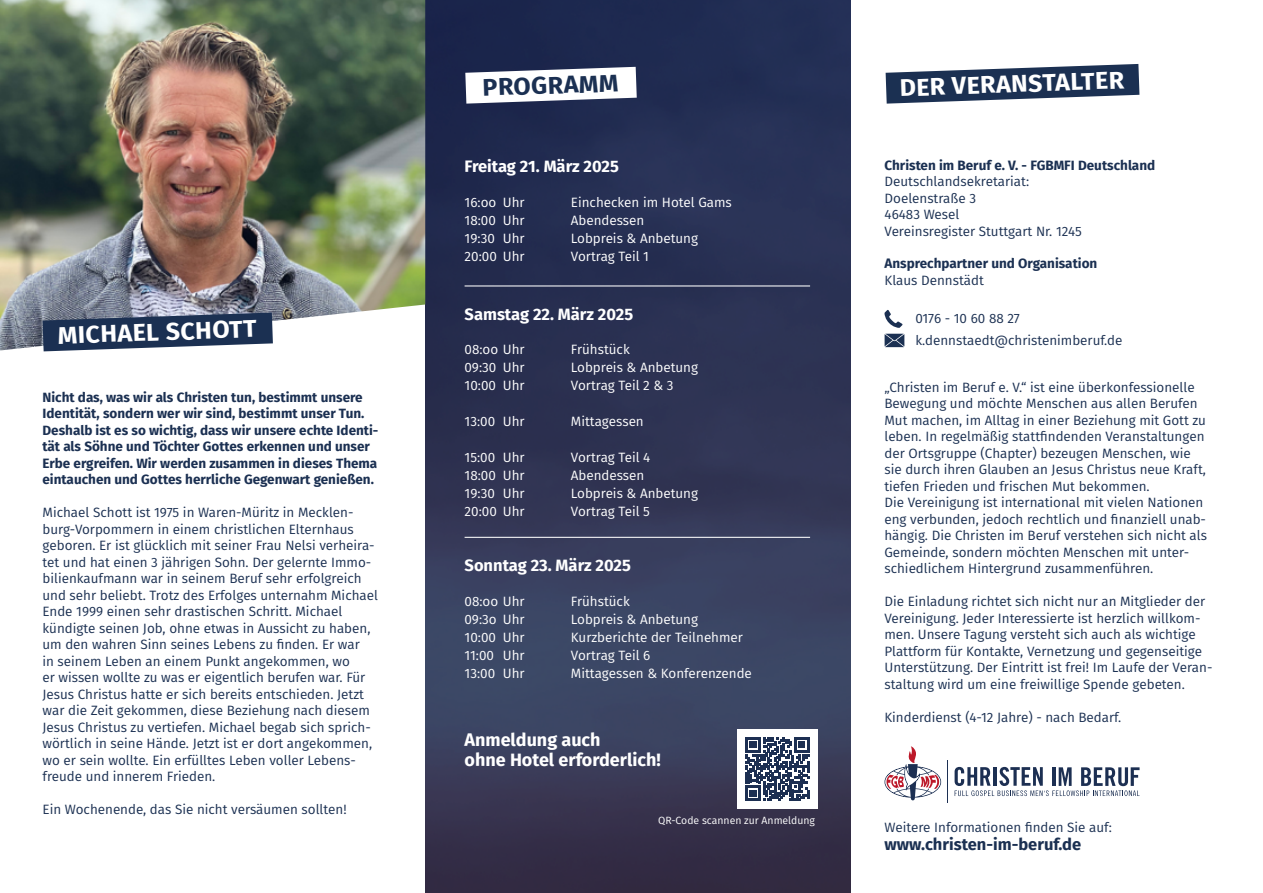
<style>
.page{position:relative;width:1263px;height:893px;background:#fff}
.page>*{position:absolute;margin:0;border:0;box-sizing:border-box;transform-origin:0 0}
.t1{font:700 24.3px "Fira Sans";color:#fff}
.t2{font:700 24.3px "Fira Sans";color:#1b3052}
.t3{font:700 18px/19.6px "Fira Sans";color:#fff}
.t4{font:700 16.5px "Fira Sans";color:#fff}
.t5{font:700 16.5px "Fira Sans";color:#1b3052}
.t6{font:13.5px/16.5px "Fira Sans";color:#1b3052}
.t7{font:13.5px "Fira Sans";color:#fff}
.t8{font:700 13.5px/16.5px "Fira Sans";color:#1b3052}
.t9{font:10.5px "Fira Sans";color:#fff}
</style>
<div class="page">
<svg style="left:425px;top:0;width:425px;height:893px;background:#2e3555"></svg>
<svg style="left:954px;top:767px;width:185px;height:29px"></svg>
<hr style="left:947px;top:760px;width:1px;height:43px;background:#1c2f52">
<svg style="left:884px;top:746px;width:57px;height:54px"></svg>
<img style="left:0;top:0;width:425px;height:350px">
<svg style="left:43px;top:313px;width:230px;height:38px;background:#3b4c69"></svg>
<svg style="left:886px;top:64px;width:253px;height:40px"></svg>
<svg style="left:465px;top:67px;width:172px;height:37px"></svg>
<hr style="left:465px;top:285px;width:345px;height:1px;background:#fff">
<hr style="left:465px;top:537px;width:345px;height:1px;background:#fff">
<svg style="left:884px;top:334px;width:20px;height:13px"></svg>
<svg style="left:884px;top:310px;width:18px;height:18px"></svg>
<div style="left:737px;top:729px;width:80px;height:80px;background:#fff"></div>
<svg style="left:745px;top:737px;width:64px;height:64px"></svg>
<h1 class="t1" style="left:57px;top:315px;width:200px;rotate:-2deg">MICHAEL SCHOTT</h1>
<p class="t8" style="left:43px;top:388px;width:337px">Nicht das, was wir als Christen tun, bestimmt unsere Identität, sondern wer wir sind, bestimmt unser Tun.<br>Deshalb ist es so wichtig, dass wir unsere echte Identi&shy;tät als Söhne und Töchter Gottes erkennen und unser Erbe ergreifen. Wir werden zusammen in dieses Thema eintauchen und Gottes herrliche Gegenwart genießen.</p>
<p class="t6" style="left:43px;top:504px;width:337px">Michael Schott ist 1975 in Waren-Müritz in Mecklen&shy;burg-Vorpommern in einem christlichen Elternhaus geboren. Er ist glücklich mit seiner Frau Nelsi verheira&shy;tet und hat einen 3 jährigen Sohn. Der gelernte Immo&shy;bilienkaufmann war in seinem Beruf sehr erfolgreich und sehr beliebt. Trotz des Erfolges unternahm Michael Ende 1999 einen sehr drastischen Schritt. Michael kündigte seinen Job, ohne etwas in Aussicht zu haben, um den wahren Sinn seines Lebens zu finden. Er war<br>in seinem Leben an einem Punkt angekommen, wo<br>er wissen wollte zu was er eigentlich berufen war. Für Jesus Christus hatte er sich bereits entschieden. Jetzt war die Zeit gekommen, diese Beziehung nach diesem Jesus Christus zu vertiefen. Michael begab sich sprich&shy;wörtlich in seine Hände. Jetzt ist er dort angekommen, wo er sein wollte. Ein erfülltes Leben voller Lebens&shy;freude und innerem Frieden.</p>
<p class="t6" style="left:43px;top:801px;width:306px">Ein Wochenende, das Sie nicht versäumen sollten!</p>
<h1 class="t2" style="left:482px;top:67px;width:137px;rotate:-2deg">PROGRAMM</h1>
<h1 class="t1" style="left:899px;top:67px;width:226px;rotate:-2deg">DER VERANSTALTER</h1>
<p class="t4" style="left:465px;top:153px;width:156px">Freitag 21. März 2025</p>
<p class="t7" style="left:465px;top:192px;width:62px">16:oo Uhr</p>
<p class="t7" style="left:571px;top:192px;width:162px">Einchecken im Hotel Gams</p>
<p class="t7" style="left:465px;top:210px;width:62px">18:00 Uhr</p>
<p class="t7" style="left:571px;top:210px;width:75px">Abendessen</p>
<p class="t7" style="left:465px;top:228px;width:62px">19:30 Uhr</p>
<p class="t7" style="left:571px;top:228px;width:129px">Lobpreis &amp; Anbetung</p>
<p class="t7" style="left:465px;top:246px;width:62px">20:00 Uhr</p>
<p class="t7" style="left:571px;top:246px;width:80px">Vortrag Teil 1</p>
<p class="t4" style="left:465px;top:300px;width:170px">Samstag 22. März 2025</p>
<p class="t7" style="left:465px;top:340px;width:62px">08:oo Uhr</p>
<p class="t7" style="left:571px;top:340px;width:60px">Frühstück</p>
<p class="t7" style="left:465px;top:358px;width:62px">09:30 Uhr</p>
<p class="t7" style="left:571px;top:358px;width:129px">Lobpreis &amp; Anbetung</p>
<p class="t7" style="left:465px;top:376px;width:62px">10:00 Uhr</p>
<p class="t7" style="left:571px;top:376px;width:104px">Vortrag Teil 2 &amp; 3</p>
<p class="t7" style="left:465px;top:412px;width:62px">13:00 Uhr</p>
<p class="t7" style="left:571px;top:412px;width:74px">Mittagessen</p>
<p class="t7" style="left:465px;top:448px;width:62px">15:00 Uhr</p>
<p class="t7" style="left:571px;top:448px;width:81px">Vortrag Teil 4</p>
<p class="t7" style="left:465px;top:466px;width:62px">18:00 Uhr</p>
<p class="t7" style="left:571px;top:466px;width:75px">Abendessen</p>
<p class="t7" style="left:465px;top:484px;width:62px">19:30 Uhr</p>
<p class="t7" style="left:571px;top:484px;width:129px">Lobpreis &amp; Anbetung</p>
<p class="t7" style="left:465px;top:502px;width:62px">20:00 Uhr</p>
<p class="t7" style="left:571px;top:502px;width:81px">Vortrag Teil 5</p>
<p class="t4" style="left:465px;top:552px;width:168px">Sonntag 23. März 2025</p>
<p class="t7" style="left:465px;top:591px;width:62px">08:oo Uhr</p>
<p class="t7" style="left:571px;top:591px;width:60px">Frühstück</p>
<p class="t7" style="left:465px;top:609px;width:62px">09:3o Uhr</p>
<p class="t7" style="left:571px;top:609px;width:129px">Lobpreis &amp; Anbetung</p>
<p class="t7" style="left:465px;top:627px;width:62px">10:00 Uhr</p>
<p class="t7" style="left:571px;top:627px;width:174px">Kurzberichte der Teilnehmer</p>
<p class="t7" style="left:465px;top:645px;width:62px">11:00 Uhr</p>
<p class="t7" style="left:571px;top:645px;width:81px">Vortrag Teil 6</p>
<p class="t7" style="left:465px;top:663px;width:62px">13:00 Uhr</p>
<p class="t7" style="left:571px;top:663px;width:183px">Mittagessen &amp; Konferenzende</p>
<h2 class="t3" style="left:465px;top:729px;width:198px">Anmeldung auch<br>ohne Hotel erforderlich!</h2>
<p class="t9" style="left:658px;top:812px;width:158px">QR-Code scannen zur Anmeldung</p>
<p class="t8" style="left:884px;top:156px;width:272px">Christen im Beruf e. V. - FGBMFI Deutschland</p>
<p class="t6" style="left:884px;top:173px;width:199px">Deutschlandsekretariat:<br>Doelenstraße 3<br>46483 Wesel<br>Vereinsregister Stuttgart Nr. 1245</p>
<p class="t8" style="left:884px;top:255px;width:214px">Ansprechpartner und Organisation</p>
<p class="t6" style="left:884px;top:272px;width:101px">Klaus Dennstädt</p>
<p class="t6" style="left:915px;top:306px;width:209px;line-height:22.5px">0176 - 10 60 88 27 k.dennstaedt@christenimberuf.de</p>
<p class="t6" style="left:884px;top:378px;width:324px">„Christen im Beruf e. V.“ ist eine überkonfessionelle Bewegung und möchte Menschen aus allen Berufen Mut machen, im Alltag in einer Beziehung mit Gott zu leben. In regelmäßig stattfindenden Veranstaltungen der Ortsgruppe (Chapter) bezeugen Menschen, wie sie durch ihren Glauben an Jesus Christus neue Kraft, tiefen Frieden und frischen Mut bekommen.<br>Die Vereinigung ist international mit vielen Nationen eng verbunden, jedoch rechtlich und finanziell unab&shy;hängig. Die Christen im Beruf verstehen sich nicht als Gemeinde, sondern möchten Menschen mit unter&shy;schiedlichem Hintergrund zusammenführen.</p>
<p class="t6" style="left:884px;top:593px;width:329px">Die Einladung richtet sich nicht nur an Mitglieder der Vereinigung. Jeder Interessierte ist herzlich willkom&shy;men. Unsere Tagung versteht sich auch als wichtige Plattform für Kontakte, Vernetzung und gegenseitige Unterstützung. Der Eintritt ist frei! Im Laufe der Veran&shy;staltung wird um eine freiwillige Spende gebeten.</p>
<p class="t6" style="left:884px;top:708px;width:238px">Kinderdienst (4-12 Jahre) - nach Bedarf.</p>
<p class="t6" style="left:884px;top:819px;width:229px">Weitere Informationen finden Sie auf:</p>
<p class="t5" style="left:884px;top:831px;width:198px">www.christen-im-beruf.de</p>
</div>
